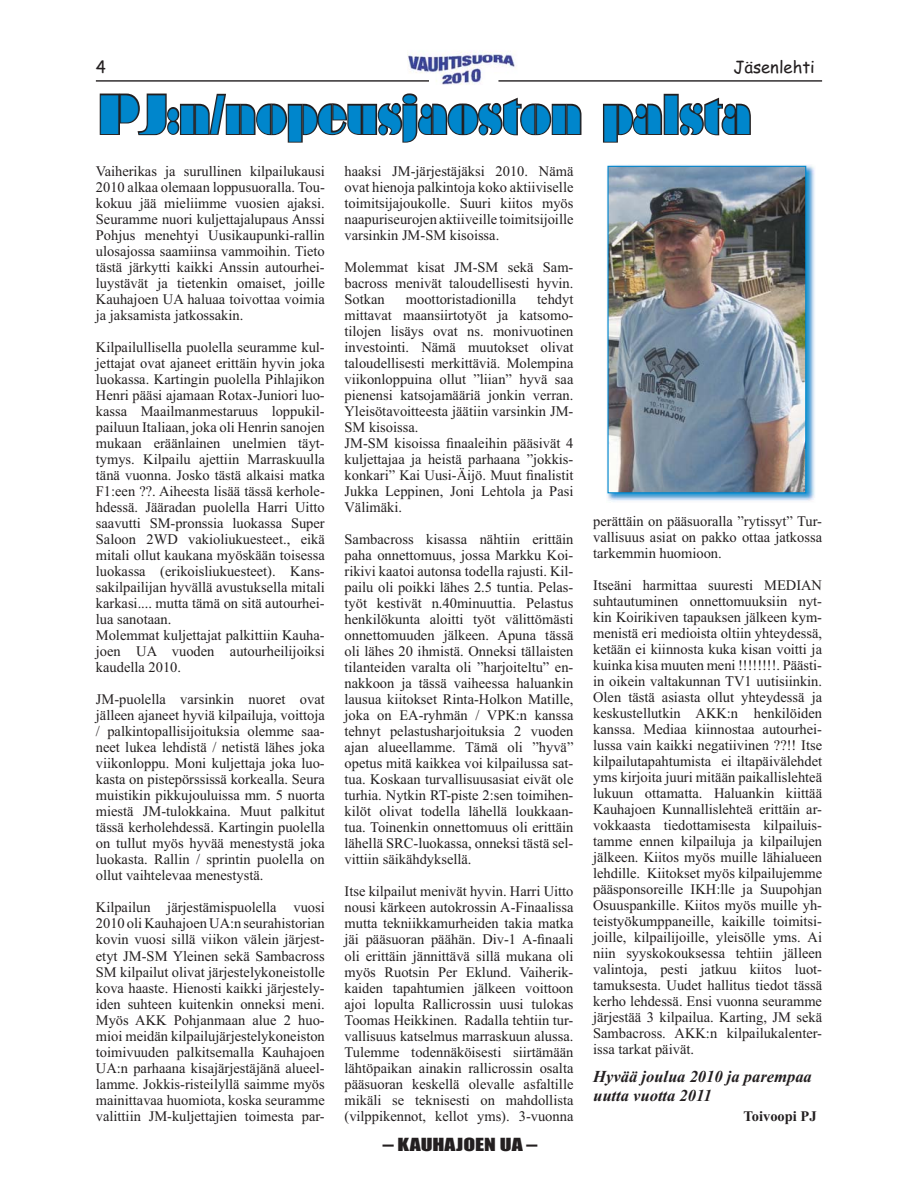
<style>
.page{position:relative;width:918px;height:1188px;background:#fff}
.page>*{position:absolute;margin:0;border:0;box-sizing:border-box;transform-origin:0 0}
.t1{font:50.1px "Braggadocio";color:#0086cc;scale:.79 1}
.t2{font:italic 700 16.65px/19.5px "Times New Roman";color:#231f20}
.t3{font:16.65px "Impact";color:#231f20;scale:1.3 1}
.t4{font:16.65px "Comic Sans MS";color:#231f20}
.t5{font:14.55px/16px "Times New Roman";color:#231f20;text-align:justify}
.t6{font:700 14.55px "Times New Roman";color:#231f20}
</style>
<div class="page">
<img style="left:408px;top:52px;width:109px;height:33px">
<hr style="left:96px;top:80px;width:333px;height:2px;background:#231f20">
<hr style="left:498px;top:80px;width:324px;height:2px;background:#231f20">
<div style="left:100px;top:94px;width:20px;height:41px;border:3px solid #231f20"></div>
<svg style="left:118px;top:93px;width:63px;height:43px"></svg>
<div style="left:180px;top:104px;width:15px;height:31px;border:3px solid #231f20"></div>
<svg style="left:193px;top:93px;width:35px;height:42px"></svg>
<div style="left:226px;top:104px;width:15px;height:31px;border:3px solid #231f20"></div>
<svg style="left:239px;top:103px;width:50px;height:34px"></svg>
<div style="left:288px;top:104px;width:15px;height:39px;border:3px solid #231f20"></div>
<div style="left:362px;top:104px;width:15px;height:31px;border:3px solid #231f20"></div>
<svg style="left:301px;top:103px;width:63px;height:34px"></svg>
<svg style="left:376px;top:93px;width:177px;height:50px"></svg>
<svg style="left:565px;top:103px;width:17px;height:32px"></svg>
<div style="left:552px;top:104px;width:15px;height:31px;border:3px solid #231f20"></div>
<div style="left:603px;top:104px;width:15px;height:39px;border:3px solid #231f20"></div>
<svg style="left:616px;top:101px;width:48px;height:36px"></svg>
<div style="left:664px;top:94px;width:15px;height:41px;border:3px solid #231f20"></div>
<svg style="left:678px;top:96px;width:73px;height:40px"></svg>
<img style="left:606px;top:165px;width:209px;height:337px">
<img style="left:609px;top:168px;width:195px;height:323px">
<div style="left:607px;top:166px;width:199px;height:327px;border:1px solid #0086cc"></div>
<p class="t4" style="left:96px;top:57px;width:12px">4</p>
<p class="t4" style="left:733px;top:57px;width:83px">Jäsenlehti</p>
<h1 class="t1" style="left:98px;top:95px;width:828px">PJ:n/nopeusjaoston palsta</h1>
<p class="t5" style="left:96px;top:164px;width:230px">Vaiherikas ja surullinen kilpailukausi 2010 alkaa olemaan loppusuoralla. Tou&shy;kokuu jää mieliimme vuosien ajaksi.<br>Seuramme nuori kuljettajalupaus Anssi Pohjus menehtyi Uusikaupunki-rallin ulosajossa saamiinsa vammoihin. Tieto tästä järkytti kaikki Anssin autourhei&shy;luystävät ja tietenkin omaiset, joille Kauhajoen UA haluaa toivottaa voimia ja jaksamista jatkossakin.</p>
<p class="t5" style="left:96px;top:341px;width:230px;text-align:left">Kilpailullisella puolella seuramme kul&shy;jettajat ovat ajaneet erittäin hyvin joka luokassa. Kartingin puolella Pihlajikon Henri pääsi ajamaan Rotax-Juniori luo&shy;kassa Maailmanmestaruus loppukil&shy;pailuun Italiaan, joka oli Henrin sanojen mukaan eräänlainen unelmien täyt&shy;tymys. Kilpailu ajettiin Marraskuulla tänä vuonna. Josko tästä alkaisi matka F1:een ??. Aiheesta lisää tässä kerhole&shy;hdessä. Jääradan puolella Harri Uitto saavutti SM-pronssia luokassa Super Saloon 2WD vakioliukuesteet., eikä mitali ollut kaukana myöskään toisessa luokassa (erikoisliukuesteet). Kans&shy;sakilpailijan hyvällä avustuksella mitali karkasi.... mutta tämä on sitä autourhei&shy;lua sanotaan.<br>Molemmat kuljettajat palkittiin Kauha&shy;joen UA vuoden autourheilijoiksi kaudella 2010.</p>
<p class="t5" style="left:96px;top:693px;width:230px">JM-puolella varsinkin nuoret ovat jälleen ajaneet hyviä kilpailuja, voittoja / palkintopallisijoituksia olemme saa&shy;neet lukea lehdistä / netistä lähes joka viikonloppu. Moni kuljettaja joka luo&shy;kasta on pistepörssissä korkealla. Seura muistikin pikkujouluissa mm. 5 nuorta miestä JM-tulokkaina. Muut palkitut tässä kerholehdessä. Kartingin puolella on tullut myös hyvää menestystä joka luokasta. Rallin / sprintin puolella on ollut vaihtelevaa menestystä.</p>
<p class="t5" style="left:96px;top:901px;width:230px">Kilpailun järjestämispuolella vuosi 2010 oli Kauhajoen UA:n seurahistorian kovin vuosi sillä viikon välein järjest&shy;etyt JM-SM Yleinen sekä Sambacross SM kilpailut olivat järjestelykoneistolle kova haaste. Hienosti kaikki järjestely&shy;iden suhteen kuitenkin onneksi meni.<br>Myös AKK Pohjanmaan alue 2 huo&shy;mioi meidän kilpailujärjestelykoneiston toimivuuden palkitsemalla Kauhajoen UA:n parhaana kisajärjestäjänä alueel&shy;lamme. Jokkis-risteilyllä saimme myös mainittavaa huomiota, koska seuramme valittiin JM-kuljettajien toimesta par-</p>
<p class="t5" style="left:345px;top:164px;width:230px">haaksi JM-järjestäjäksi 2010. Nämä ovat hienoja palkintoja koko aktiiviselle toimitsijajoukolle. Suuri kiitos myös naapuriseurojen aktiiveille toimitsijoille varsinkin JM-SM kisoissa.</p>
<p class="t5" style="left:345px;top:260px;width:230px">Molemmat kisat JM-SM sekä Sam&shy;bacross menivät taloudellisesti hyvin.<br>Sotkan</p>
<p class="t5" style="left:345px;top:293px;width:230px;text-align:left;text-indent:193px">tehdyt mittavat maansiirtotyöt ja katsomo&shy;tilojen lisäys ovat ns. monivuotinen investointi. Nämä muutokset olivat taloudellisesti merkittäviä. Molempina viikonloppuina ollut ”liian” hyvä saa pienensi katsojamääriä jonkin verran.<br>Yleisötavoitteesta jäätiin varsinkin JM-SM kisoissa.<br>JM-SM kisoissa finaaleihin pääsivät 4 kuljettajaa ja heistä parhaana ”jokkis&shy;konkari” Kai Uusi-Äijö. Muut finalistit Jukka Leppinen, Joni Lehtola ja Pasi Välimäki.</p>
<p class="t5" style="left:345px;top:533px;width:230px">Sambacross kisassa nähtiin erittäin paha onnettomuus, jossa Markku Koi&shy;rikivi kaatoi autonsa todella rajusti. Kil&shy;pailu oli poikki lähes 2.5 tuntia. Pelas&shy;työt kestivät n.40minuuttia. Pelastus henkilökunta aloitti työt välittömästi onnettomuuden jälkeen. Apuna tässä oli lähes 20 ihmistä. Onneksi tällaisten tilanteiden varalta oli ”harjoiteltu” en&shy;nakkoon ja tässä vaiheessa haluankin lausua kiitokset Rinta-Holkon Matille, joka on EA-ryhmän / VPK:n kanssa tehnyt pelastusharjoituksia 2 vuoden ajan alueellamme. Tämä oli ”hyvä” opetus mitä kaikkea voi kilpailussa sat&shy;tua. Koskaan turvallisuusasiat eivät ole turhia. Nytkin RT-piste 2:sen toimihen&shy;kilöt olivat todella lähellä loukkaan&shy;tua. Toinenkin onnettomuus oli erittäin lähellä SRC-luokassa, onneksi tästä sel&shy;vittiin säikähdyksellä.</p>
<p class="t5" style="left:345px;top:885px;width:230px">Itse kilpailut menivät hyvin. Harri Uitto nousi kärkeen autokrossin A-Finaalissa mutta tekniikkamurheiden takia matka jäi pääsuoran päähän. Div-1 A-finaali oli erittäin jännittävä sillä mukana oli myös Ruotsin Per Eklund. Vaiherik&shy;kaiden tapahtumien jälkeen voittoon ajoi lopulta Rallicrossin uusi tulokas Toomas Heikkinen. Radalla tehtiin tur&shy;vallisuus katselmus marraskuun alussa.<br>Tulemme todennäköisesti siirtämään lähtöpaikan ainakin rallicrossin osalta pääsuoran keskellä olevalle asfaltille mikäli se teknisesti on mahdollista (vilppikennot, kellot yms). 3-vuonna</p>
<p class="t5" style="left:406px;top:293px;width:112px">moottoristadionilla</p>
<p class="t3" style="left:383px;top:1139px;width:120px">– KAUHAJOEN UA –</p>
<p class="t5" style="left:593px;top:514px;width:230px">perättäin on pääsuoralla ”rytissyt” Tur&shy;vallisuus asiat on pakko ottaa jatkossa tarkemmin huomioon.</p>
<p class="t5" style="left:593px;top:578px;width:230px">Itseäni harmittaa suuresti MEDIAN suhtautuminen onnettomuuksiin nyt&shy;kin Koirikiven tapauksen jälkeen kym&shy;menistä eri medioista oltiin yhteydessä, ketään ei kiinnosta kuka kisan voitti ja kuinka kisa muuten meni !!!!!!!!. Päästi&shy;in oikein valtakunnan TV1 uutisiinkin.<br>Olen tästä asiasta ollut yhteydessä ja keskustellutkin AKK:n henkilöiden kanssa. Mediaa kiinnostaa autourhei&shy;lussa vain kaikki negatiivinen ??!! Itse kilpailutapahtumista ei iltapäivälehdet yms kirjoita juuri mitään paikallislehteä lukuun ottamatta. Haluankin kiittää Kauhajoen Kunnallislehteä erittäin ar&shy;vokkaasta tiedottamisesta kilpailuis&shy;tamme ennen kilpailuja ja kilpailujen jälkeen. Kiitos myös muille lähialueen lehdille. Kiitokset myös kilpailujemme pääsponsoreille IKH:lle ja Suupohjan Osuuspankille. Kiitos myös muille yh&shy;teistyökumppaneille, kaikille toimitsi&shy;joille, kilpailijoille, yleisölle yms. Ai niin syyskokouksessa tehtiin jälleen valintoja, pesti jatkuu kiitos luot&shy;tamuksesta. Uudet hallitus tiedot tässä kerho lehdessä. Ensi vuonna seuramme järjestää 3 kilpailua. Karting, JM sekä Sambacross. AKK:n kilpailukalenter&shy;issa tarkat päivät.</p>
<p class="t2" style="left:593px;top:1066px;width:220px">Hyvää joulua 2010 ja parempaa uutta vuotta 2011</p>
<p class="t6" style="left:744px;top:1107px;width:75px">Toivoopi PJ</p>
</div>
